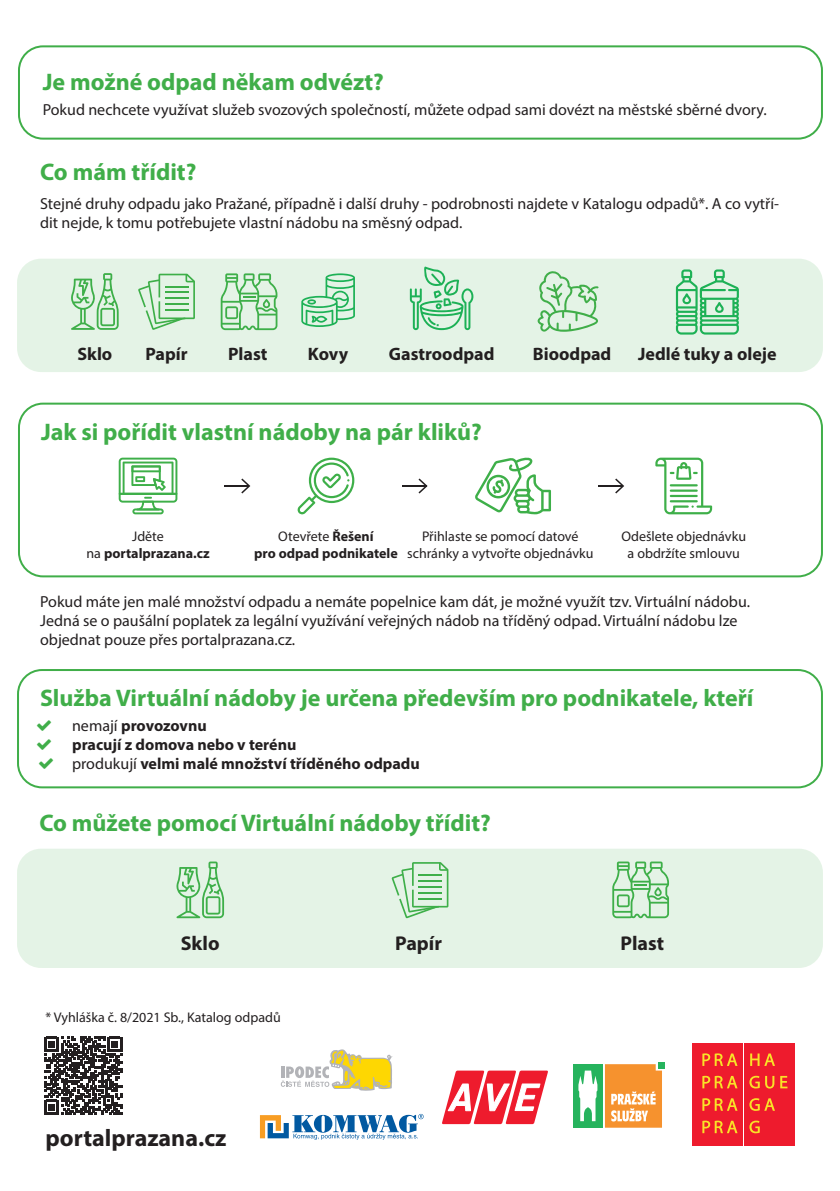
<style>
.page{position:relative;width:840px;height:1191px;background:#fff}
.page>*{position:absolute;margin:0;border:0;box-sizing:border-box;transform-origin:0 0}
.Bulet{font:700 24px "Myriad Pro";color:#40ae49}
.t1{font:700 24px "Myriad Pro";color:#231f20}
.t2{font:700 20px "Myriad Pro";color:#231f20}
.t3{font:700 18px "Myriad Pro";color:#231f20}
.Bulet-2{font:16px/19.2px "Myriad Pro";color:#231f20}
.Bulet-3{font:700 16px "Myriad Pro";color:#231f20}
.t4{font:14px/16.8px "Myriad Pro";color:#231f20;text-align:center}
.t5{font:700 14px/16.8px "Myriad Pro";color:#231f20;text-align:center}
.s1{font-weight:400}
</style>
<div class="page">
<div style="left:18px;top:402px;width:804px;height:175px;border:2px solid #40ae49;border-radius:24px"></div>
<hr style="left:224px;top:485px;width:25px;height:2px;background:#231f20">
<svg style="left:241px;top:478px;width:9px;height:15px"></svg>
<hr style="left:401px;top:485px;width:25px;height:2px;background:#231f20">
<svg style="left:418px;top:478px;width:9px;height:15px"></svg>
<hr style="left:598px;top:485px;width:24px;height:2px;background:#231f20">
<svg style="left:615px;top:478px;width:9px;height:15px"></svg>
<svg style="left:132px;top:508px;width:32px;height:6px"></svg>
<svg style="left:119px;top:457px;width:58px;height:53px"></svg>
<svg style="left:297px;top:457px;width:57px;height:57px"></svg>
<svg style="left:475px;top:457px;width:75px;height:57px"></svg>
<svg style="left:655px;top:457px;width:56px;height:57px"></svg>
<div style="left:18px;top:45px;width:804px;height:95px;border:2px solid #40ae49;border-radius:24px"></div>
<div style="left:17px;top:259px;width:805px;height:113px;background:#e4f3e6;border-radius:24px"></div>
<svg style="left:220px;top:273px;width:57px;height:57px"></svg>
<svg style="left:138px;top:274px;width:57px;height:56px"></svg>
<hr style="left:165px;top:297px;width:24px;height:2px;background:#3eaf49">
<hr style="left:165px;top:303px;width:24px;height:2px;background:#3eaf49">
<hr style="left:165px;top:309px;width:24px;height:2px;background:#3eaf49">
<svg style="left:71px;top:273px;width:48px;height:57px"></svg>
<svg style="left:44px;top:1036px;width:78px;height:78px"></svg>
<div style="left:692px;top:1043px;width:50px;height:102px;background:#ee1b2d"></div>
<div style="left:744px;top:1043px;width:50px;height:102px;background:#ee1b2d"></div>
<svg style="left:702px;top:1053px;width:35px;height:13px"></svg>
<svg style="left:750px;top:1053px;width:24px;height:13px"></svg>
<svg style="left:702px;top:1075px;width:35px;height:13px"></svg>
<svg style="left:749px;top:1075px;width:38px;height:13px"></svg>
<svg style="left:702px;top:1098px;width:35px;height:12px"></svg>
<svg style="left:749px;top:1098px;width:25px;height:12px"></svg>
<svg style="left:702px;top:1120px;width:35px;height:13px"></svg>
<svg style="left:749px;top:1120px;width:10px;height:13px"></svg>
<div style="left:17px;top:669px;width:805px;height:119px;border:2px solid #40ae49;border-radius:24px"></div>
<div style="left:17px;top:848px;width:805px;height:120px;background:#e4f3e6;border-radius:24px"></div>
<svg style="left:612px;top:861px;width:56px;height:57px"></svg>
<svg style="left:391px;top:862px;width:57px;height:56px"></svg>
<hr style="left:418px;top:897px;width:24px;height:2px;background:#3eaf49">
<svg style="left:176px;top:861px;width:48px;height:57px"></svg>
<svg style="left:301px;top:273px;width:54px;height:54px"></svg>
<svg style="left:537px;top:271px;width:61px;height:61px"></svg>
<svg style="left:409px;top:266px;width:64px;height:64px"></svg>
<svg style="left:675px;top:269px;width:63px;height:65px"></svg>
<svg style="left:573px;top:1062px;width:92px;height:66px"></svg>
<div style="left:657px;top:1062px;width:7px;height:6px;background:#26b35d"></div>
<svg style="left:442px;top:1070px;width:106px;height:55px"></svg>
<svg style="left:280px;top:1049px;width:112px;height:41px"></svg>
<svg style="left:260px;top:1113px;width:163px;height:26px"></svg>
<p class="Bulet" style="left:43px;top:66px;width:342px">Je možné odpad někam odvézt?</p>
<p class="Bulet-2" style="left:43px;top:100px;width:725px">Pokud nechcete využívat služeb svozových společností, můžete odpad sami dovézt na městské sběrné dvory.</p>
<p class="Bulet" style="left:40px;top:156px;width:158px">Co mám třídit?</p>
<p class="Bulet-2" style="left:40px;top:194px;width:740px">Stejné druhy odpadu jako Pražané, případně i další druhy - podrobnosti najdete v Katalogu odpadů*. A co vytří&shy;dit nejde, k tomu potřebujete vlastní nádobu na směsný odpad.</p>
<p class="t3" style="left:77px;top:342px;width:36px">Sklo</p>
<p class="t3" style="left:145px;top:342px;width:44px">Papír</p>
<p class="t3" style="left:228px;top:342px;width:41px">Plast</p>
<p class="t3" style="left:308px;top:342px;width:42px">Kovy</p>
<p class="t3" style="left:388px;top:342px;width:107px">Gastroodpad</p>
<p class="t3" style="left:532px;top:342px;width:80px">Bioodpad</p>
<p class="t3" style="left:637px;top:342px;width:140px">Jedlé tuky a oleje</p>
<p class="Bulet" style="left:41px;top:416px;width:442px">Jak si pořídit vlastní nádoby na pár kliků?</p>
<p class="t5" style="left:86px;top:527px;width:124px"><span class="s1">Jděte<br>na</span> portalprazana.cz</p>
<p class="t5" style="left:254px;top:527px;width:145px"><span class="s1">Otevřete</span> Řešení<br>pro odpad podnikatele</p>
<p class="t4" style="left:407px;top:528px;width:188px">Přihlaste se pomocí datové schránky a vytvořte objednávku</p>
<p class="t4" style="left:621px;top:528px;width:126px">Odešlete objednávku</p>
<p class="t4" style="left:627px;top:544px;width:114px">a obdržíte smlouvu</p>
<p class="Bulet-2" style="left:40px;top:591px;width:711px">Pokud máte jen malé množství odpadu a nemáte popelnice kam dát, je možné využít tzv. Virtuální nádobu.<br>Jedná se o paušální poplatek za legální využívání veřejných nádob na tříděný odpad. Virtuální nádobu lze objednat pouze přes portalprazana.cz.</p>
<p class="Bulet" style="left:40px;top:682px;width:714px">Služba Virtuální nádoby je určena především pro podnikatele, kteří</p>
<p class="Bulet-3" style="left:72px;top:715px;width:136px"><span class="s1">nemají</span> provozovnu</p>
<p class="Bulet-3" style="left:72px;top:734px;width:226px">pracují z domova nebo v terénu</p>
<p class="Bulet-3" style="left:72px;top:753px;width:349px"><span class="s1">produkují</span> velmi malé množství tříděného odpadu</p>
<p class="Bulet" style="left:39px;top:807px;width:452px">Co můžete pomocí Virtuální nádoby třídit?</p>
<p class="t2" style="left:181px;top:930px;width:40px">Sklo</p>
<p class="t2" style="left:395px;top:930px;width:48px">Papír</p>
<p class="t2" style="left:620px;top:930px;width:45px">Plast</p>
<p class="t4" style="left:45px;top:1008px;width:237px">* Vyhláška č. 8/2021 Sb., Katalog odpadů</p>
<p class="t1" style="left:45px;top:1121px;width:182px">portalprazana.cz</p>
</div>
